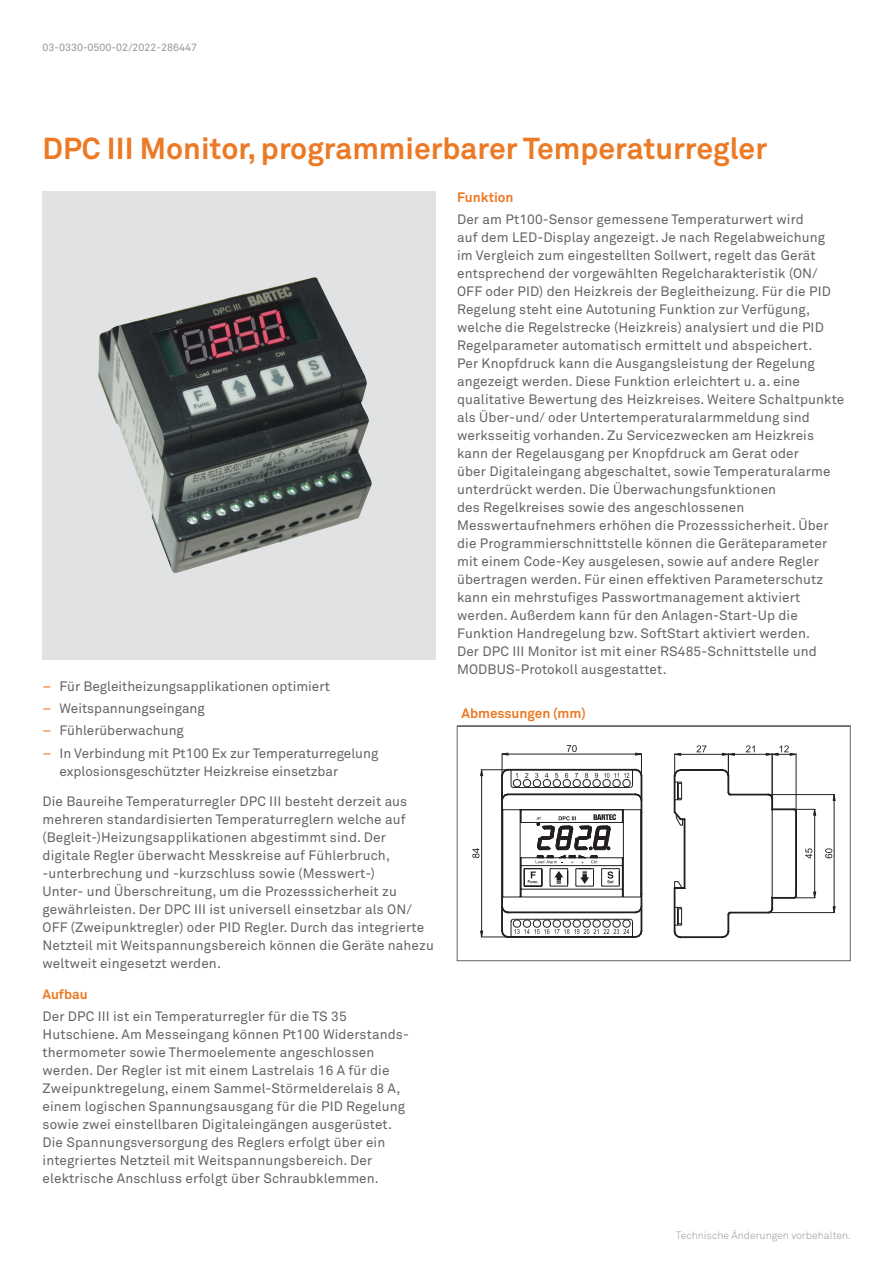
<style>
.page{position:relative;width:893px;height:1263px;background:#fff}
.page>*{position:absolute;margin:0;border:0;box-sizing:border-box;transform-origin:0 0}
.HH-003{font:700 30px "Akkurat Pro";color:#ec7923}
.Headline_4___14_18{font:13.5px/18px "Akkurat Pro";letter-spacing:.01em;color:#636366}
.Table_Head___9_12{font:700 13.5px "Akkurat Pro";color:#ec7923}
.Headline_4___14_18-2{font:700 13.5px "Akkurat Pro";color:#ec7923}
.AA_glava{font:300 10.5px "Akkurat Pro";color:#939598}
.Page_Numbers___Runni{font:10.5px "Akkurat Pro";color:#939598}
.s1{color:#ec7923}
</style>
<div class="page">
<div style="left:43px;top:191px;width:393px;height:468px;background:#e1e2e4"></div>
<img style="left:98px;top:277px;width:274px;height:296px">
<div style="left:457px;top:726px;width:393px;height:235px;background:#fff;border:1px solid #636366"></div>
<hr style="left:457px;top:725px;width:393px;height:2px;background:#636366">
<svg style="left:472px;top:745px;width:170px;height:193px"></svg>
<svg style="left:674px;top:745px;width:142px;height:193px"></svg>
<hr style="left:769px;top:794px;width:66px;height:1px;background:#231f20">
<hr style="left:769px;top:912px;width:66px;height:1px;background:#231f20">
<hr style="left:834px;top:800px;width:1px;height:107px;background:#231f20">
<svg style="left:833px;top:794px;width:2px;height:6px"></svg>
<svg style="left:825px;top:848px;width:7px;height:10px"></svg>
<p class="Page_Numbers___Runni" style="left:43px;top:41px;width:156px">03-0330-0500-02/2022-286447</p>
<p class="HH-003" style="left:43px;top:130px;width:726px">DPC III Monitor, programmierbarer Temperaturregler</p>
<p class="Headline_4___14_18" style="left:43px;top:677px;width:289px"><span class="s1">–</span> Für Begleitheizungsapplikationen optimiert</p>
<p class="Headline_4___14_18" style="left:43px;top:699px;width:164px"><span class="s1">–</span> Weitspannungseingang</p>
<p class="Headline_4___14_18" style="left:43px;top:722px;width:143px"><span class="s1">–</span> Fühlerüberwachung</p>
<p class="Headline_4___14_18" style="left:60px;top:744px;width:320px;text-indent:-17px"><span class="s1">–</span> In Verbindung mit Pt100 Ex zur Temperaturregelung explosionsgeschützter Heizkreise einsetzbar</p>
<p class="Headline_4___14_18" style="left:43px;top:793px;width:393px">Die Baureihe Temperaturregler DPC III besteht derzeit aus mehreren standardisierten Temperaturreglern welche auf (Begleit-)Heizungsapplikationen abgestimmt sind. Der digitale Regler überwacht Messkreise auf Fühlerbruch, -unterbrechung und -kurzschluss sowie (Messwert-)<br>Unter- und Überschreitung, um die Prozesssicherheit zu gewährleisten. Der DPC III ist universell einsetzbar als ON/ OFF (Zweipunktregler) oder PID Regler. Durch das integrierte Netzteil mit Weitspannungsbereich können die Geräte nahezu weltweit eingesetzt werden.</p>
<p class="Headline_4___14_18-2" style="left:43px;top:986px;width:47px">Aufbau</p>
<p class="Headline_4___14_18" style="left:43px;top:1008px;width:368px">Der DPC III ist ein Temperaturregler für die TS 35<br>Hutschiene. Am Messeingang können Pt100 Widerstands&shy;thermometer sowie Thermoelemente angeschlossen werden. Der Regler ist mit einem Lastrelais 16 A für die Zweipunktregelung, einem Sammel-Störmelderelais 8 A, einem logischen Spannungsausgang für die PID Regelung sowie zwei einstellbaren Digitaleingängen ausgerüstet.<br>Die Spannungsversorgung des Reglers erfolgt über ein integriertes Netzteil mit Weitspannungsbereich. Der elektrische Anschluss erfolgt über Schraubklemmen.</p>
<p class="Headline_4___14_18-2" style="left:457px;top:189px;width:58px">Funktion</p>
<p class="Headline_4___14_18" style="left:457px;top:211px;width:389px">Der am Pt100-Sensor gemessene Temperaturwert wird<br>auf dem LED-Display angezeigt. Je nach Regelabweichung<br>im Vergleich zum eingestellten Sollwert, regelt das Gerät entsprechend der vorgewählten Regelcharakteristik (ON/ OFF oder PID) den Heizkreis der Begleitheizung. Für die PID Regelung steht eine Autotuning Funktion zur Verfügung, welche die Regelstrecke (Heizkreis) analysiert und die PID Regelparameter automatisch ermittelt und abspeichert.<br>Per Knopfdruck kann die Ausgangsleistung der Regelung angezeigt werden. Diese Funktion erleichtert u. a. eine qualitative Bewertung des Heizkreises. Weitere Schaltpunkte als Über-und/ oder Untertemperaturalarmmeldung sind werksseitig vorhanden. Zu Servicezwecken am Heizkreis kann der Regelausgang per Knopfdruck am Gerat oder<br>über Digitaleingang abgeschaltet, sowie Temperaturalarme unterdrückt werden. Die Überwachungsfunktionen<br>des Regelkreises sowie des angeschlossenen Messwertaufnehmers erhöhen die Prozesssicherheit. Über die Programmierschnittstelle können die Geräteparameter mit einem Code-Key ausgelesen, sowie auf andere Regler übertragen werden. Für einen effektiven Parameterschutz kann ein mehrstufiges Passwortmanagement aktiviert werden. Außerdem kann für den Anlagen-Start-Up die Funktion Handregelung bzw. SoftStart aktiviert werden.<br>Der DPC III Monitor ist mit einer RS485-Schnittstelle und MODBUS-Protokoll ausgestattet.</p>
<p class="Table_Head___9_12" style="left:461px;top:704px;width:126px">Abmessungen (mm)</p>
<p class="AA_glava" style="left:676px;top:1229px;width:177px">Technische Änderungen vorbehalten.</p>
</div>
